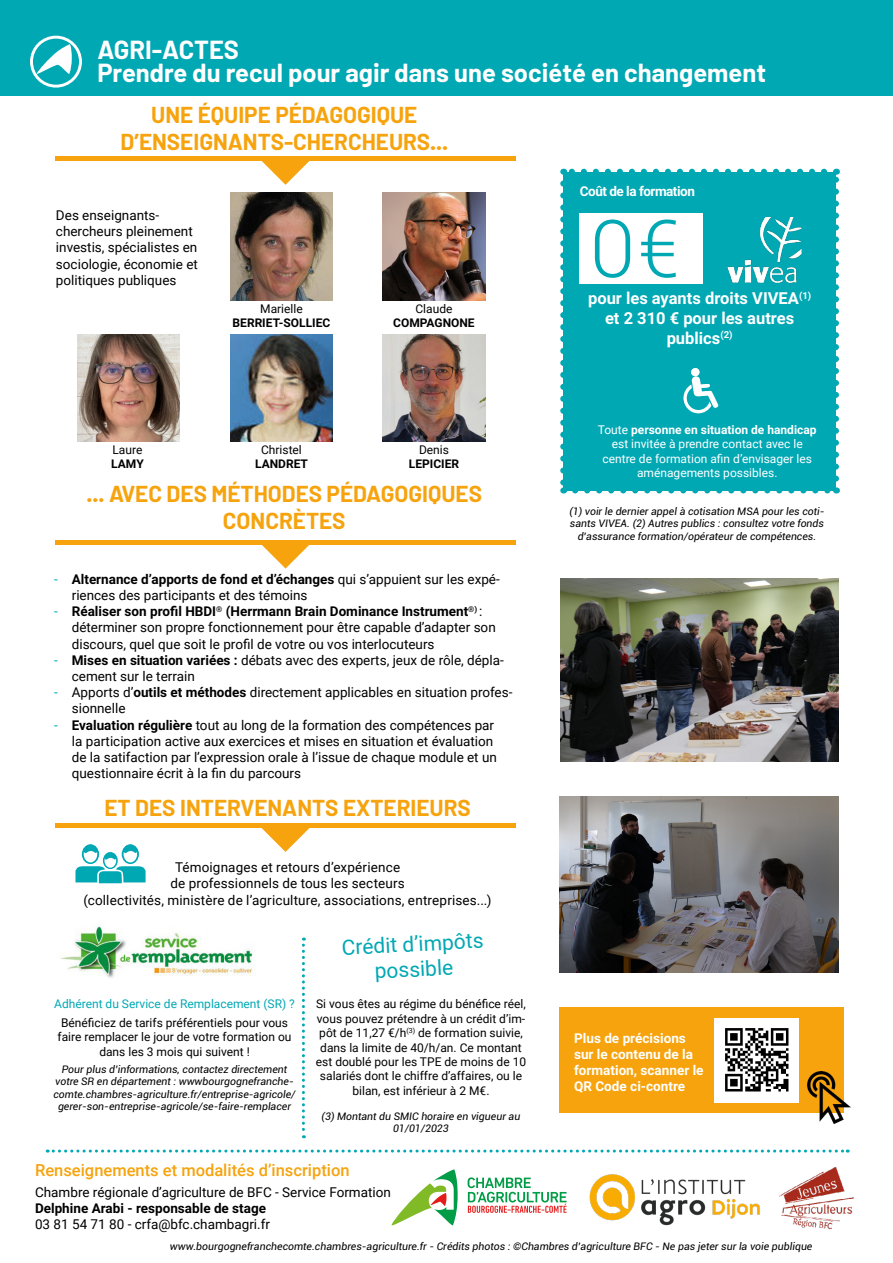
<style>
.page{position:relative;width:893px;height:1263px;background:#fff}
.page>*{position:absolute;margin:0;border:0;box-sizing:border-box;transform-origin:0 0}
.t1{font:300 79.65px "Roboto";color:#00a8b4}
.t2{font:700 25.5px/23.1px "Barlow";color:#fff}
.t3{font:700 22.5px/27px "Barlow";color:#f6a30d;text-align:center}
.t4{font:21px/25.2px "Roboto";color:#00a8b4;text-align:center}
.t5{font:700 16.5px/19.8px "Roboto";color:#fff;text-align:center}
.t6{font:500 16.5px "Roboto";color:#f6a30d}
.t7{font:13.5px/16.2px "Roboto";color:#000}
.t8{font:700 13.5px/16.2px "Roboto";color:#fff}
.t9{font:700 13.5px "Roboto";color:#000}
.t10{font:700 13.5px "Roboto";letter-spacing:-.035em;color:#fff}
.t11{font:12px/14.4px "Roboto";color:#000;text-align:center}
.t12{font:12px/14.4px "Roboto";color:#fff;text-align:center}
.t13{font:700 12px "Roboto";color:#000}
.t14{font:12px "Roboto";color:#00a8b4}
.t15{font:italic 10.5px/12.6px "Roboto";color:#000;text-align:center}
.s1{color:#00a8b4}
.s2{font-weight:700}
</style>
<div class="page">
<img style="left:589px;top:1174px;width:171px;height:52px">
<svg style="left:392px;top:1169px;width:66px;height:56px"></svg>
<svg style="left:468px;top:1177px;width:99px;height:36px"></svg>
<svg style="left:47px;top:1149px;width:801px;height:3px"></svg>
<img style="left:779px;top:1166px;width:75px;height:64px">
<div style="left:563px;top:172px;width:273px;height:318px;background:#00a8b4"></div>
<svg style="left:575px;top:490px;width:255px;height:3px"></svg>
<svg style="left:560px;top:183px;width:6px;height:310px"></svg>
<svg style="left:833px;top:169px;width:6px;height:310px"></svg>
<svg style="left:563px;top:169px;width:261px;height:3px"></svg>
<div style="left:580px;top:213px;width:123px;height:71px;background:#fff"></div>
<div style="left:0;top:0;width:893px;height:95px;background:#00a8b4"></div>
<div style="left:30px;top:36px;width:52px;height:52px;border:3px solid #fff;border-radius:50%"></div>
<svg style="left:37px;top:44px;width:35px;height:30px"></svg>
<img style="left:230px;top:193px;width:103px;height:107px">
<img style="left:383px;top:193px;width:102px;height:107px">
<img style="left:77px;top:334px;width:103px;height:107px">
<img style="left:383px;top:334px;width:102px;height:107px">
<img style="left:230px;top:334px;width:103px;height:107px">
<svg style="left:683px;top:376px;width:36px;height:37px"></svg>
<div style="left:691px;top:368px;width:8px;height:8px;background:#fff;border-radius:50%"></div>
<svg style="left:75px;top:844px;width:71px;height:39px"></svg>
<img style="left:59px;top:925px;width:197px;height:53px">
<svg style="left:302px;top:937px;width:3px;height:201px"></svg>
<img style="left:727px;top:218px;width:75px;height:65px">
<svg style="left:261px;top:544px;width:49px;height:25px"></svg>
<hr style="left:56px;top:540px;width:460px;height:4px;background:#f6a30d">
<svg style="left:261px;top:828px;width:49px;height:24px"></svg>
<hr style="left:56px;top:824px;width:460px;height:4px;background:#f6a30d">
<img style="left:560px;top:796px;width:279px;height:176px">
<svg style="left:262px;top:161px;width:48px;height:24px"></svg>
<div style="left:56px;top:156px;width:460px;height:5px;background:#f6a30d"></div>
<div style="left:560px;top:1007px;width:284px;height:106px;background:#f6a30d"></div>
<div style="left:714px;top:1018px;width:85px;height:84px;background:#fff"></div>
<img style="left:725px;top:1028px;width:64px;height:64px">
<img style="left:807px;top:1071px;width:44px;height:52px">
<img style="left:560px;top:578px;width:279px;height:184px">
<h2 class="t2" style="left:97px;top:38px;width:670px">AGRI-ACTES<br>Prendre du recul pour agir dans une société en changement</h2>
<h3 class="t3" style="left:121px;top:101px;width:329px">UNE ÉQUIPE PÉDAGOGIQUE<br>D’ENSEIGNANTS-CHERCHEURS...</h3>
<p class="t7" style="left:56px;top:207px;width:143px">Des enseignants&shy;chercheurs pleinement investis, spécialistes en sociologie, économie et politiques publiques</p>
<p class="t11" style="left:260px;top:301px;width:44px">Marielle</p>
<p class="t13" style="left:233px;top:314px;width:99px">BERRIET-SOLLIEC</p>
<p class="t11" style="left:113px;top:442px;width:31px">Laure</p>
<p class="t13" style="left:111px;top:456px;width:34px">LAMY</p>
<p class="t11" style="left:261px;top:442px;width:42px">Christel</p>
<p class="t13" style="left:255px;top:456px;width:54px">LANDRET</p>
<p class="t11" style="left:415px;top:301px;width:38px">Claude</p>
<p class="t13" style="left:393px;top:314px;width:83px">COMPAGNONE</p>
<p class="t11" style="left:419px;top:442px;width:31px">Denis</p>
<p class="t13" style="left:409px;top:456px;width:52px">LEPICIER</p>
<h3 class="t3" style="left:86px;top:480px;width:397px">... AVEC DES MÉTHODES PÉDAGOGIQUES<br>CONCRÈTES</h3>
<p class="t7" style="left:72px;top:570px;width:429px;text-indent:-18px"><span class="s1">-</span> <span class="s2">Alternance d’apports de fond et d’échanges</span> qui s’appuient sur les expé&shy;riences des participants et des témoins</p>
<p class="t7" style="left:72px;top:603px;width:425px;text-indent:-18px"><span class="s1">-</span> <span class="s2">Réaliser son profil HBDI</span><sup>®</sup> <span class="s2">(Herrmann Brain Dominance Instrument</span><sup>®)</sup> : déterminer son propre fonctionnement pour être capable d’adapter son discours, quel que soit le profil de votre ou vos interlocuteurs</p>
<p class="t7" style="left:72px;top:651px;width:434px;text-indent:-18px"><span class="s1">-</span> <span class="s2">Mises en situation variées :</span> débats avec des experts, jeux de rôle, dépla&shy;cement sur le terrain</p>
<p class="t7" style="left:72px;top:684px;width:442px;text-indent:-18px"><span class="s1">-</span> Apports d’<span class="s2">outils et méthodes</span> directement applicables en situation profes&shy;sionnelle</p>
<p class="t7" style="left:72px;top:716px;width:427px;text-indent:-18px"><span class="s1">-</span> <span class="s2">Evaluation régulière</span> tout au long de la formation des compétences par la participation active aux exercices et mises en situation et évaluation de la satifaction par l’expression orale à l’issue de chaque module et un questionnaire écrit à la fin du parcours</p>
<h3 class="t3" style="left:104px;top:794px;width:368px">ET DES INTERVENANTS EXTERIEURS</h3>
<p class="t7" style="left:84px;top:859px;width:409px;text-align:center">Témoignages et retours d’expérience<br>de professionnels de tous les secteurs<br>(collectivités, ministère de l’agriculture, associations, entreprises...)</p>
<p class="t14" style="left:54px;top:996px;width:242px">Adhérent du Service de Remplacement (SR) ?</p>
<p class="t11" style="left:58px;top:1015px;width:235px">Bénéficiez de tarifs préférentiels pour vous faire remplacer le jour de votre formation ou dans les 3 mois qui suivent !</p>
<p class="t15" style="left:53px;top:1062px;width:244px">Pour plus d’informations, contactez directement votre SR en département : wwwbourgognefranche&shy;comte.chambres-agriculture.fr/entreprise-agricole/ gerer-son-entreprise-agricole/se-faire-remplacer</p>
<h3 class="t4" style="left:341px;top:934px;width:143px;rotate:-3deg">Crédit d’impôts possible</h3>
<p class="t11" style="left:316px;top:996px;width:212px">Si vous êtes au régime du bénéfice réel, vous pouvez prétendre à un crédit d’im&shy;pôt de 11,27 €/h<sup>(3)</sup> de formation suivie, dans la limite de 40/h/an. Ce montant est doublé pour les TPE de moins de 10 salariés dont le chiffre d’affaires, ou le bilan, est inférieur à 2 M€.</p>
<p class="t15" style="left:322px;top:1109px;width:200px">(3) Montant du SMIC horaire en vigueur au<br>01/01/2023</p>
<p class="t10" style="left:580px;top:182px;width:117px">Coût de la formation</p>
<h1 class="t1" style="left:590px;top:194px;width:91px">0 €</h1>
<p class="t5" style="left:588px;top:288px;width:225px">pour les ayants droits VIVEA<sup>(1) </sup>et 2 310 € pour les autres publics<sup>(2)</sup></p>
<p class="t12" style="left:598px;top:422px;width:220px">Toute <span class="s2">personne en situation de handicap </span>est invitée à prendre contact avec le centre de formation afin d’envisager les aménagements possibles.</p>
<p class="t15" style="left:569px;top:504px;width:257px">(1) voir le dernier appel à cotisation MSA pour les coti&shy;sants VIVEA. (2) Autres publics : consultez votre fonds d’assurance formation/opérateur de compétences.</p>
<p class="t8" style="left:574px;top:1029px;width:131px">Plus de précisions sur le contenu de la formation, scanner le<br>QR Code ci-contre</p>
<p class="t6" style="left:35px;top:1159px;width:316px">Renseignements et modalités d’inscription</p>
<p class="t7" style="left:35px;top:1183px;width:357px">Chambre régionale d’agriculture de BFC - Service Formation</p>
<p class="t9" style="left:35px;top:1198px;width:232px">Delphine Arabi - responsable de stage</p>
<p class="t7" style="left:35px;top:1215px;width:236px">03 81 54 71 80 - crfa@bfc.chambagri.fr</p>
<p class="t15" style="left:170px;top:1239px;width:644px">www.bourgognefranchecomte.chambres-agriculture.fr - Crédits photos : ©Chambres d’agriculture BFC - Ne pas jeter sur la voie publique</p>
</div>
